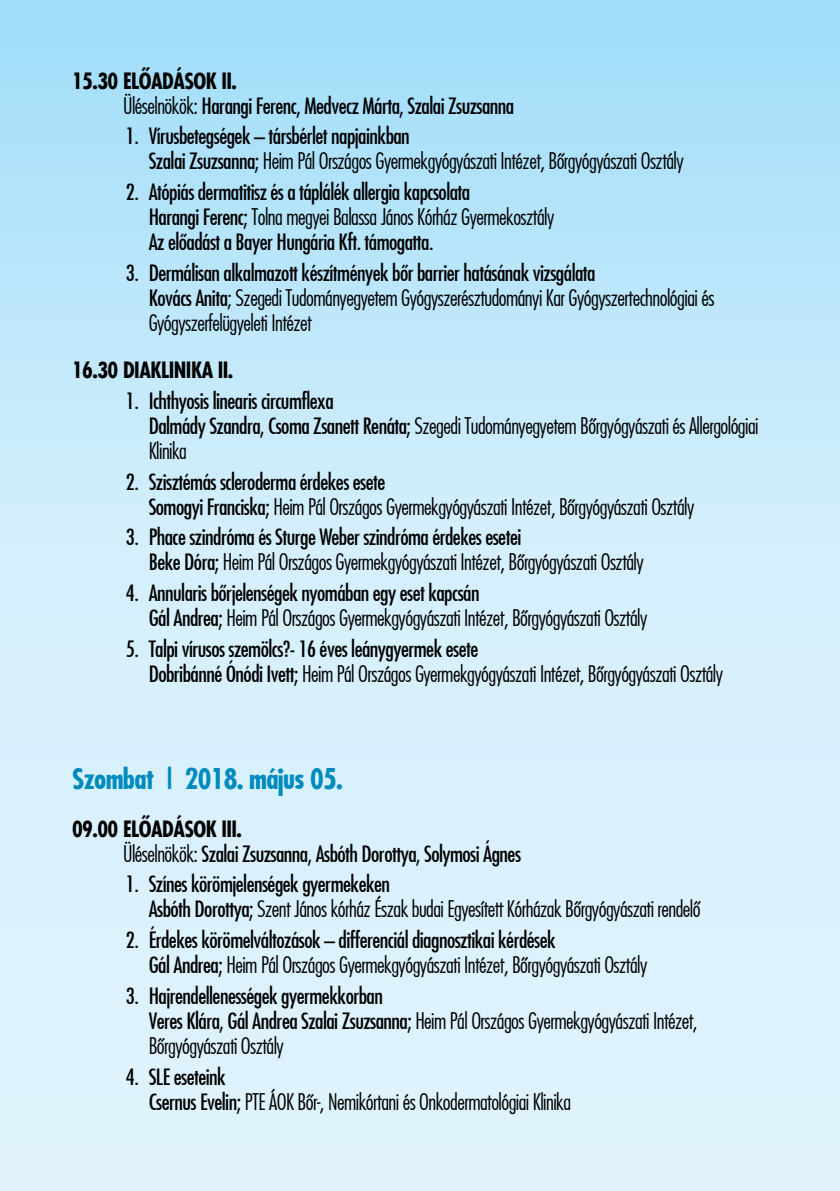
<style>
.page{position:relative;width:840px;height:1191px;background:#fff}
.page>*{position:absolute;margin:0;border:0;box-sizing:border-box;transform-origin:0 0}
.t1{font:700 condensed 28px "H Futura";letter-spacing:-.025em;color:#008bbf}
.t2{font:300 condensed 22px/25px "H Futura";letter-spacing:-.025em;color:#000}
.t3{font:condensed 22px/25px "H Futura";letter-spacing:-.025em;color:#000}
.t4{font:700 condensed 22px "H Futura";letter-spacing:-.025em;color:#000}
.s1{font-weight:700}
.s2{font-weight:300}
.s3{font-weight:400}
</style>
<div class="page">
<div style="left:0;top:0;width:839px;height:1191px;background:linear-gradient(to bottom,#ace1fa,#ebf7fe)"></div>
<p class="t3" style="left:123px;top:67px;width:392px;text-indent:-51px"><span class="s1">15.30 ELŐADÁSOK II.<br></span><span class="s2">Üléselnökök:</span> Harangi Ferenc, Medvecz Márta, Szalai Zsuzsanna</p>
<p class="t2" style="left:149px;top:123px;width:536px;text-indent:-23px"><span class="s3">1. Vírusbetegségek – társbérlet napjainkban<br>Szalai Zsuzsanna;</span> Heim Pál Országos Gyermekgyógyászati Intézet, Bőrgyógyászati Osztály</p>
<p class="t3" style="left:149px;top:179px;width:407px;text-indent:-23px">2. Atópiás dermatitisz és a táplálék allergia kapcsolata<br>Harangi Ferenc; <span class="s2">Tolna megyei Balassa János Kórház Gyermekosztály<br></span>Az előadást a Bayer Hungária Kft. támogatta.</p>
<p class="t2" style="left:149px;top:259px;width:567px;text-indent:-23px"><span class="s3">3. Dermálisan alkalmazott készítmények bőr barrier hatásának vizsgálata<br>Kovács Anita</span>; Szegedi Tudományegyetem Gyógyszerésztudományi Kar Gyógyszertechnológiai és<br>Gyógyszerfelügyeleti Intézet</p>
<p class="t4" style="left:72px;top:356px;width:162px">16.30 DIAKLINIKA II.</p>
<p class="t3" style="left:149px;top:388px;width:611px;text-indent:-23px">1. Ichthyosis linearis circumflexa<br>Dalmády Szandra, Csoma Zsanett Renáta; <span class="s2">Szegedi Tudományegyetem Bőrgyógyászati és Allergológiai<br>Klinika</span></p>
<p class="t2" style="left:149px;top:468px;width:547px;text-indent:-23px"><span class="s3">2. Szisztémás scleroderma érdekes esete<br>Somogyi Franciska;</span> Heim Pál Országos Gyermekgyógyászati Intézet, Bőrgyógyászati Osztály</p>
<p class="t2" style="left:149px;top:524px;width:496px;text-indent:-23px"><span class="s3">3. Phace szindróma és Sturge Weber szindróma érdekes esetei<br>Beke Dóra;</span> Heim Pál Országos Gyermekgyógyászati Intézet, Bőrgyógyászati Osztály</p>
<p class="t2" style="left:149px;top:580px;width:500px;text-indent:-23px"><span class="s3">4. Annularis bőrjelenségek nyomában egy eset kapcsán<br>Gál Andrea;</span> Heim Pál Országos Gyermekgyógyászati Intézet, Bőrgyógyászati Osztály</p>
<p class="t3" style="left:149px;top:635px;width:575px;text-indent:-23px">5. Talpi vírusos szemölcs?- 16 éves leánygyermek esete<br>Dobribánné Ónódi Ivett; <span class="s2">Heim Pál Országos Gyermekgyógyászati Intézet, Bőrgyógyászati Osztály</span></p>
<p class="t1" style="left:72px;top:760px;width:272px">Szombat | 2018. május 05.</p>
<p class="t3" style="left:123px;top:815px;width:399px;text-indent:-51px"><span class="s1">09.00 ELŐADÁSOK III.<br></span><span class="s2">Üléselnökök:</span> Szalai Zsuzsanna, Asbóth Dorottya, Solymosi Ágnes</p>
<p class="t2" style="left:149px;top:871px;width:553px;text-indent:-23px"><span class="s3">1. Színes körömjelenségek gyermekeken<br>Asbóth Dorottya;</span> Szent János kórház Észak budai Egyesített Kórházak Bőrgyógyászati rendelő</p>
<p class="t3" style="left:149px;top:927px;width:500px;text-indent:-23px">2. Érdekes körömelváltozások – differenciál diagnosztikai kérdések<br>Gál Andrea; <span class="s2">Heim Pál Országos Gyermekgyógyászati Intézet, Bőrgyógyászati Osztály</span></p>
<p class="t3" style="left:149px;top:982px;width:550px;text-indent:-23px">3. Hajrendellenességek gyermekkorban<br>Veres Klára, Gál Andrea Szalai Zsuzsanna; <span class="s2">Heim Pál Országos Gyermekgyógyászati Intézet,<br>Bőrgyógyászati Osztály</span></p>
<p class="t2" style="left:149px;top:1063px;width:424px;text-indent:-23px"><span class="s3">4. SLE eseteink<br>Csernus Evelin;</span> PTE ÁOK Bőr-, Nemikórtani és Onkodermatológiai Klinika</p>
</div>
